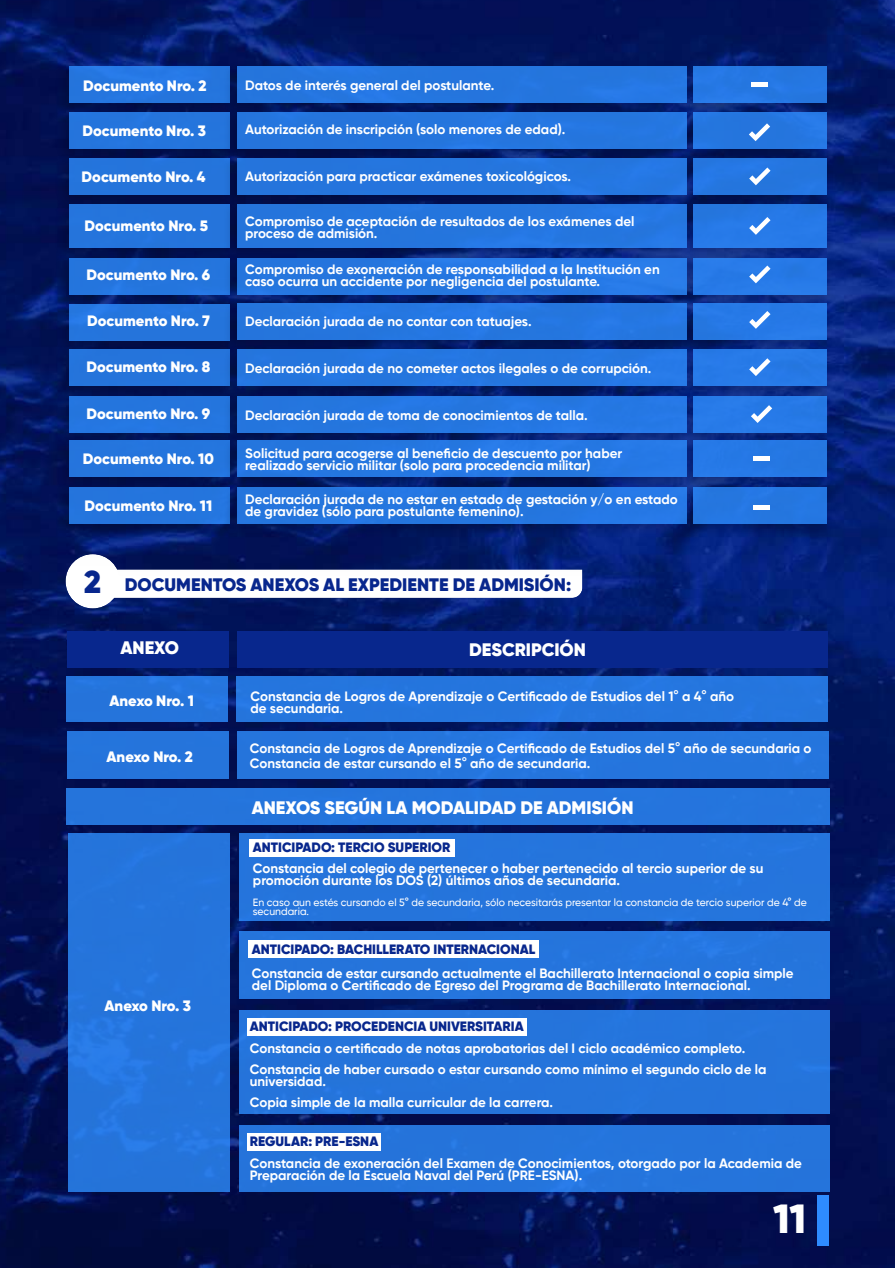
<style>
.page{position:relative;width:895px;height:1268px;background:#fff}
.page>*{position:absolute;margin:0;border:0;box-sizing:border-box;transform-origin:0 0}
.t1{font:900 40.5px "Gilroy";color:#fff}
.t2{font:900 18px "Gilroy";color:#fff}
.t3{font:900 18px "Gilroy";color:#08278d}
.t4{font:900 15px "Gilroy";color:#fff}
.t5{font:700 13.5px/12px "Gilroy";color:#fff}
.t6{font:900 13.5px "Gilroy";color:#08278d}
.t7{font:500 10.5px/9px "Gilroy";color:#fff}
.s1{font-size:31.5px}
.s2{font-weight:500}
</style>
<div class="page">
<img style="left:0;top:0;width:895px;height:1267px">
<div style="left:240px;top:1010px;width:590px;height:103px;background:#2574db"></div>
<div style="left:240px;top:1124px;width:590px;height:67px;background:#2574db"></div>
<img style="left:52px;top:57px;width:168px;height:47px">
<div style="left:69px;top:66px;width:161px;height:36px;background:#2576df"></div>
<img style="left:695px;top:57px;width:140px;height:47px">
<div style="left:693px;top:66px;width:133px;height:36px;background:#2577e3"></div>
<img style="left:220px;top:57px;width:475px;height:47px">
<div style="left:237px;top:66px;width:449px;height:36px;background:#2575de"></div>
<img style="left:52px;top:104px;width:168px;height:46px">
<div style="left:69px;top:112px;width:161px;height:36px;background:#2575dc"></div>
<img style="left:695px;top:104px;width:140px;height:46px">
<div style="left:693px;top:112px;width:133px;height:36px;background:#2576de"></div>
<img style="left:220px;top:104px;width:475px;height:46px">
<div style="left:237px;top:112px;width:449px;height:36px;background:#2575dd"></div>
<img style="left:52px;top:150px;width:168px;height:46px">
<div style="left:69px;top:158px;width:161px;height:36px;background:#2574db"></div>
<img style="left:695px;top:150px;width:140px;height:46px">
<div style="left:693px;top:158px;width:133px;height:36px;background:#2576df"></div>
<img style="left:220px;top:150px;width:475px;height:46px">
<div style="left:237px;top:158px;width:449px;height:36px;background:#2575dd"></div>
<img style="left:52px;top:196px;width:168px;height:53px">
<div style="left:69px;top:204px;width:161px;height:43px;background:#2574dc"></div>
<img style="left:695px;top:196px;width:140px;height:53px">
<div style="left:693px;top:204px;width:133px;height:43px;background:#2679e8"></div>
<img style="left:220px;top:196px;width:475px;height:53px">
<div style="left:237px;top:204px;width:449px;height:43px;background:#2575dd"></div>
<img style="left:52px;top:249px;width:168px;height:46px">
<div style="left:69px;top:258px;width:161px;height:36px;background:#2575dd"></div>
<img style="left:695px;top:249px;width:140px;height:46px">
<div style="left:693px;top:258px;width:133px;height:36px;background:#277ae8"></div>
<img style="left:220px;top:249px;width:475px;height:46px">
<div style="left:237px;top:258px;width:449px;height:36px;background:#2577e3"></div>
<img style="left:52px;top:295px;width:168px;height:46px">
<div style="left:69px;top:304px;width:161px;height:36px;background:#2575dc"></div>
<img style="left:695px;top:295px;width:140px;height:46px">
<div style="left:693px;top:303px;width:133px;height:37px;background:#2679e6"></div>
<img style="left:220px;top:295px;width:475px;height:46px">
<div style="left:237px;top:303px;width:449px;height:37px;background:#2576e0"></div>
<img style="left:52px;top:341px;width:168px;height:46px">
<div style="left:69px;top:350px;width:161px;height:36px;background:#2574db"></div>
<img style="left:695px;top:341px;width:140px;height:46px">
<div style="left:693px;top:350px;width:133px;height:36px;background:#277ae8"></div>
<img style="left:220px;top:341px;width:475px;height:46px">
<div style="left:237px;top:350px;width:449px;height:36px;background:#2576df"></div>
<img style="left:52px;top:387px;width:168px;height:45px">
<div style="left:69px;top:396px;width:161px;height:36px;background:#2575dd"></div>
<img style="left:695px;top:387px;width:140px;height:45px">
<div style="left:693px;top:396px;width:133px;height:36px;background:#277ae8"></div>
<img style="left:220px;top:387px;width:475px;height:45px">
<div style="left:237px;top:396px;width:449px;height:36px;background:#2577e1"></div>
<img style="left:52px;top:432px;width:168px;height:46px">
<div style="left:69px;top:440px;width:161px;height:37px;background:#2475dd"></div>
<img style="left:695px;top:432px;width:140px;height:46px">
<div style="left:693px;top:440px;width:133px;height:37px;background:#2578e5"></div>
<img style="left:220px;top:432px;width:475px;height:46px">
<div style="left:237px;top:440px;width:449px;height:37px;background:#2577e3"></div>
<img style="left:52px;top:478px;width:168px;height:62px">
<div style="left:69px;top:487px;width:161px;height:36px;background:#2575dd"></div>
<img style="left:695px;top:478px;width:140px;height:62px">
<div style="left:693px;top:487px;width:133px;height:36px;background:#2576e1"></div>
<img style="left:220px;top:478px;width:475px;height:62px">
<div style="left:237px;top:487px;width:449px;height:36px;background:#2576de"></div>
<svg style="left:749px;top:167px;width:21px;height:18px"></svg>
<svg style="left:749px;top:265px;width:21px;height:18px"></svg>
<svg style="left:749px;top:311px;width:21px;height:18px"></svg>
<svg style="left:749px;top:358px;width:21px;height:18px"></svg>
<svg style="left:751px;top:405px;width:21px;height:18px"></svg>
<svg style="left:749px;top:217px;width:21px;height:18px"></svg>
<svg style="left:749px;top:123px;width:21px;height:18px"></svg>
<div style="left:753px;top:505px;width:17px;height:5px;background:#fff"></div>
<div style="left:753px;top:456px;width:17px;height:5px;background:#fff"></div>
<div style="left:751px;top:82px;width:17px;height:5px;background:#fff"></div>
<svg style="left:114px;top:569px;width:468px;height:29px"></svg>
<div style="left:66px;top:554px;width:54px;height:54px;background:#fff;border-radius:27px"></div>
<div style="left:239px;top:833px;width:590px;height:87px;background:#2574dc"></div>
<div style="left:239px;top:931px;width:590px;height:67px;background:#2575dc"></div>
<div style="left:66px;top:788px;width:763px;height:36px;background:#2574dd"></div>
<div style="left:238px;top:631px;width:590px;height:37px;background:#08278d"></div>
<div style="left:66px;top:676px;width:162px;height:45px;background:#2574db"></div>
<div style="left:237px;top:676px;width:591px;height:45px;background:#2475de"></div>
<div style="left:67px;top:730px;width:162px;height:48px;background:#2574db"></div>
<div style="left:237px;top:730px;width:591px;height:48px;background:#2575dd"></div>
<div style="left:67px;top:631px;width:162px;height:37px;background:#08278d"></div>
<div style="left:68px;top:833px;width:162px;height:358px;background:#2574db"></div>
<div style="left:247px;top:1132px;width:133px;height:18px;background:#fff"></div>
<div style="left:247px;top:1018px;width:279px;height:17px;background:#fff"></div>
<div style="left:248px;top:940px;width:290px;height:17px;background:#fff"></div>
<div style="left:249px;top:838px;width:206px;height:18px;background:#fff"></div>
<div style="left:817px;top:1194px;width:11px;height:50px;background:#2e8bff"></div>
<p class="t4" style="left:83px;top:76px;width:125px">Documento Nro. 2</p>
<p class="t4" style="left:82px;top:121px;width:125px">Documento Nro. 3</p>
<p class="t4" style="left:82px;top:167px;width:125px">Documento Nro. 4</p>
<p class="t4" style="left:85px;top:216px;width:125px">Documento Nro. 5</p>
<p class="t4" style="left:87px;top:265px;width:125px">Documento Nro. 6</p>
<p class="t4" style="left:87px;top:311px;width:124px">Documento Nro. 7</p>
<p class="t4" style="left:86px;top:357px;width:125px">Documento Nro. 8</p>
<p class="t4" style="left:87px;top:404px;width:125px">Documento Nro. 9</p>
<p class="t5" style="left:245px;top:409px;width:344px">Declaración jurada de toma de conocimientos de talla.</p>
<p class="t5" style="left:245px;top:80px;width:251px">Datos de interés general del postulante.</p>
<p class="t5" style="left:245px;top:124px;width:322px">Autorización de inscripción (solo menores de edad).</p>
<p class="t5" style="left:245px;top:171px;width:327px">Autorización para practicar exámenes toxicológicos.</p>
<p class="t5" style="left:245px;top:216px;width:391px">Compromiso de aceptación de resultados de los exámenes del proceso de admisión.</p>
<p class="t5" style="left:245px;top:264px;width:416px">Compromiso de exoneración de responsabilidad a la Institución en caso ocurra un accidente por negligencia del postulante.</p>
<p class="t5" style="left:245px;top:316px;width:288px">Declaración jurada de no contar con tatuajes.</p>
<p class="t5" style="left:245px;top:363px;width:408px">Declaración jurada de no cometer actos ilegales o de corrupción.</p>
<p class="t4" style="left:83px;top:449px;width:132px">Documento Nro. 10</p>
<p class="t4" style="left:85px;top:495px;width:129px">Documento Nro. 11</p>
<p class="t5" style="left:245px;top:447px;width:379px">Solicitud para acogerse al beneficio de descuento por haber realizado servicio militar (solo para procedencia militar)</p>
<p class="t5" style="left:245px;top:494px;width:434px">Declaración jurada de no estar en estado de gestación y/o en estado de gravidez (sólo para postulante femenino).</p>
<h2 class="t3" style="left:84px;top:574px;width:488px"><span class="s1">2</span> DOCUMENTOS ANEXOS AL EXPEDIENTE DE ADMISIÓN:</h2>
<h2 class="t2" style="left:120px;top:637px;width:60px">ANEXO</h2>
<h2 class="t2" style="left:469px;top:639px;width:118px">DESCRIPCIÓN</h2>
<p class="t4" style="left:109px;top:692px;width:86px">Anexo Nro. 1</p>
<p class="t5" style="left:250px;top:691px;width:485px">Constancia de Logros de Aprendizaje o Certificado de Estudios del 1<span class="s2">°</span> a 4<span class="s2">°</span> año de secundaria.</p>
<p class="t4" style="left:107px;top:747px;width:88px">Anexo Nro. 2</p>
<p class="t5" style="left:250px;top:741px;width:563px;line-height:15px">Constancia de Logros de Aprendizaje o Certificado de Estudios del 5<span class="s2">°</span> año de secundaria o<br>Constancia de estar cursando el 5<span class="s2">°</span> año de secundaria.</p>
<h2 class="t2" style="left:252px;top:797px;width:383px">ANEXOS SEGÚN LA MODALIDAD DE ADMISIÓN</h2>
<p class="t6" style="left:253px;top:839px;width:199px">ANTICIPADO: TERCIO SUPERIOR</p>
<p class="t5" style="left:253px;top:862px;width:512px">Constancia del colegio de pertenecer o haber pertenecido al tercio superior de su promoción durante los DOS (2) últimos años de secundaria.</p>
<p class="t7" style="left:253px;top:897px;width:555px">En caso aun estés cursando el 5° de secundaria, sólo necesitarás presentar la constancia de tercio superior de 4° de secundaria.</p>
<p class="t4" style="left:105px;top:997px;width:88px">Anexo Nro. 3</p>
<p class="t6" style="left:252px;top:941px;width:285px">ANTICIPADO: BACHILLERATO INTERNACIONAL</p>
<p class="t5" style="left:252px;top:967px;width:543px">Constancia de estar cursando actualmente el Bachillerato Internacional o copia simple del Diploma o Certificado de Egreso del Programa de Bachillerato Internacional.</p>
<p class="t6" style="left:250px;top:1018px;width:275px">ANTICIPADO: PROCEDENCIA UNIVERSITARIA</p>
<p class="t5" style="left:250px;top:1036px;width:518px;line-height:21px">Constancia o certificado de notas aprobatorias del I ciclo académico completo.<br>Constancia de haber cursado o estar cursando como mínimo el segundo ciclo de la</p>
<p class="t5" style="left:250px;top:1070px;width:305px;line-height:21px">universidad.<br>Copia simple de la malla curricular de la carrera.</p>
<p class="t6" style="left:250px;top:1133px;width:130px">REGULAR: PRE-ESNA</p>
<p class="t5" style="left:250px;top:1158px;width:554px">Constancia de exoneración del Examen de Conocimientos, otorgado por la Academia de<br>Preparación de la Escuela Naval del Perú (PRE-ESNA).</p>
<h1 class="t1" style="left:773px;top:1196px;width:35px">11</h1>
</div>
